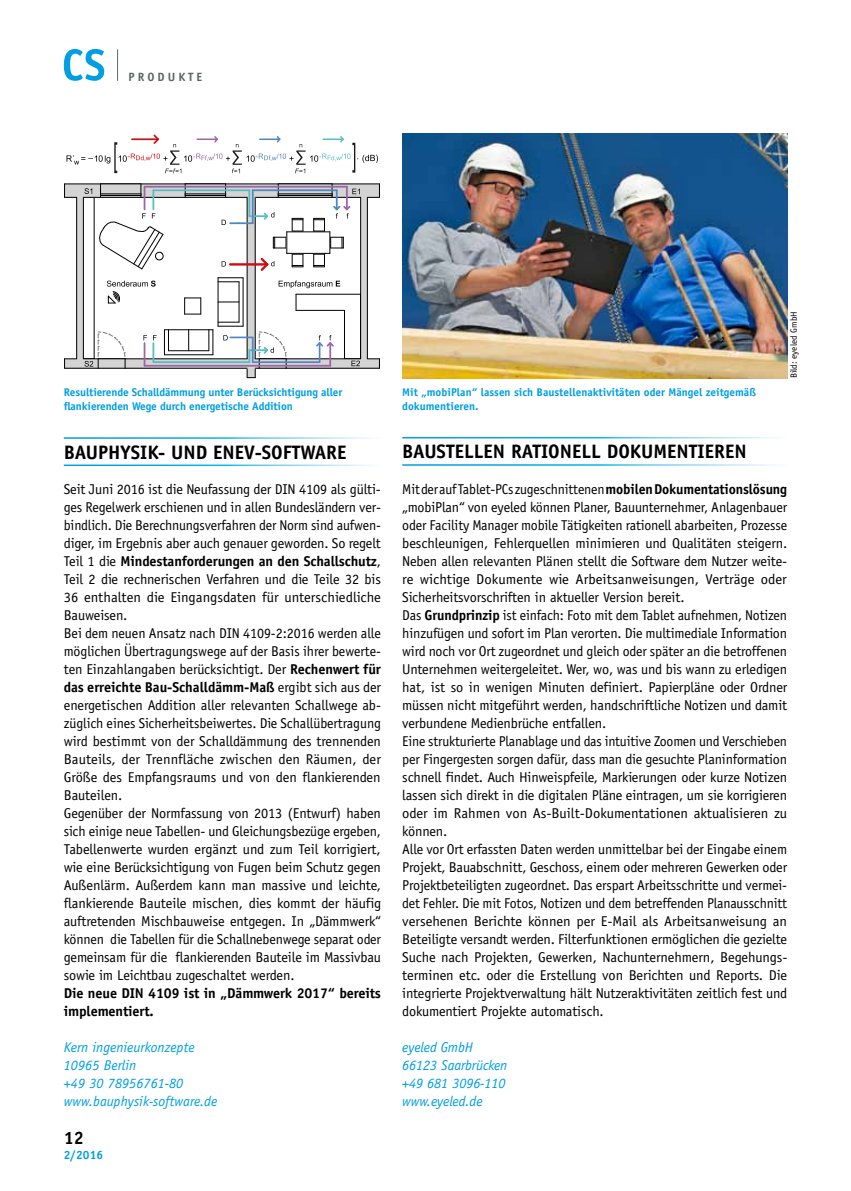
<style>
.page{position:relative;width:851px;height:1191px;background:#fff}
.page>*{position:absolute;margin:0;border:0;box-sizing:border-box;transform-origin:0 0}
.t1{font:700 19.5px "Officina Sans Std";color:#000}
.t2{font:700 18px "Officina Sans Std";color:#000}
.t3{font:14.25px/18px "Officina Sans Std";letter-spacing:-.01em;color:#000}
.t4{font:italic 14.25px/18px "Officina Sans Std";color:#009ee3}
.t5{font:700 14.25px/18px "Officina Sans Std";letter-spacing:-.01em;color:#000}
.t6{font:700 12px "Officina Sans Std";letter-spacing:.25em;color:#5c6765}
.t7{font:700 12px "Officina Sans Std";color:#009ee3}
.t8{font:700 11.25px/13.5px "Officina Sans Std";color:#009ee3}
.t9{font:9px "Officina Sans Std";color:#000}
.s1{font-weight:700}
</style>
<div class="page">
<hr style="left:117px;top:49px;width:1px;height:32px;background:#5c6765">
<svg style="left:64px;top:49px;width:40px;height:32px"></svg>
<img style="left:402px;top:134px;width:385px;height:244px">
<svg style="left:184px;top:298px;width:17px;height:17px"></svg>
<hr style="left:94px;top:197px;width:1px;height:162px;background:#000">
<svg style="left:77px;top:185px;width:290px;height:12px"></svg>
<hr style="left:83px;top:197px;width:164px;height:1px;background:#000">
<svg style="left:367px;top:184px;width:13px;height:14px"></svg>
<hr style="left:64px;top:184px;width:315px;height:1px;background:#000">
<svg style="left:64px;top:184px;width:13px;height:14px"></svg>
<svg style="left:361px;top:197px;width:6px;height:162px"></svg>
<hr style="left:360px;top:197px;width:1px;height:162px;background:#000">
<hr style="left:367px;top:197px;width:1px;height:162px;background:#000">
<div style="left:247px;top:197px;width:8px;height:162px;background:#d4d4d4"></div>
<hr style="left:247px;top:197px;width:1px;height:162px;background:#000">
<hr style="left:255px;top:197px;width:1px;height:162px;background:#000">
<div style="left:77px;top:197px;width:6px;height:162px;background:#d4d4d4"></div>
<hr style="left:76px;top:197px;width:1px;height:162px;background:#000">
<hr style="left:83px;top:197px;width:1px;height:162px;background:#000">
<svg style="left:77px;top:359px;width:290px;height:9px"></svg>
<hr style="left:64px;top:368px;width:183px;height:1px;background:#000">
<hr style="left:255px;top:368px;width:124px;height:1px;background:#000">
<svg style="left:367px;top:358px;width:13px;height:10px"></svg>
<hr style="left:255px;top:358px;width:105px;height:1px;background:#000">
<hr style="left:83px;top:358px;width:164px;height:1px;background:#000">
<svg style="left:64px;top:358px;width:13px;height:10px"></svg>
<hr style="left:164px;top:329px;width:49px;height:1px;background:#000">
<hr style="left:164px;top:354px;width:49px;height:1px;background:#000">
<svg style="left:164px;top:330px;width:5px;height:25px"></svg>
<hr style="left:168px;top:350px;width:41px;height:1px;background:#000">
<svg style="left:188px;top:330px;width:1px;height:21px"></svg>
<hr style="left:218px;top:278px;width:1px;height:48px;background:#000">
<hr style="left:243px;top:278px;width:1px;height:48px;background:#000">
<hr style="left:239px;top:282px;width:1px;height:40px;background:#000">
<svg style="left:218px;top:302px;width:21px;height:1px"></svg>
<svg style="left:186px;top:185px;width:32px;height:12px"></svg>
<hr style="left:144px;top:186px;width:203px;height:2px;background:#9d65a6">
<hr style="left:153px;top:189px;width:96px;height:2px;background:#55bec4">
<hr style="left:153px;top:361px;width:96px;height:2px;background:#55bec4">
<hr style="left:253px;top:361px;width:66px;height:2px;background:#5186c4">
<hr style="left:185px;top:194px;width:40px;height:1px;background:#000">
<hr style="left:185px;top:195px;width:40px;height:1px;background:#000">
<svg style="left:107px;top:280px;width:49px;height:24px"></svg>
<svg style="left:83px;top:332px;width:43px;height:37px"></svg>
<svg style="left:83px;top:184px;width:80px;height:85px"></svg>
<svg style="left:218px;top:184px;width:142px;height:104px"></svg>
<svg style="left:208px;top:322px;width:79px;height:56px"></svg>
<svg style="left:143px;top:335px;width:14px;height:31px"></svg>
<hr style="left:144px;top:365px;width:186px;height:2px;background:#9d65a6">
<svg style="left:296px;top:294px;width:64px;height:72px"></svg>
<svg style="left:66px;top:134px;width:312px;height:39px"></svg>
<hr style="left:197px;top:138px;width:20px;height:2px;background:#9d65a6">
<p class="t6" style="left:129px;top:69px;width:75px">Produkte</p>
<p class="t8" style="left:64px;top:385px;width:280px">Resultierende Schalldämmung unter Berücksichtigung aller flankierenden Wege durch energetische Addition</p>
<h1 class="t1" style="left:64px;top:440px;width:284px">bauphysik- und enev-software</h1>
<p class="t3" style="left:64px;top:480px;width:319px">Seit Juni 2016 ist die Neufassung der DIN 4109 als gülti&shy;ges Regelwerk erschienen und in allen Bundesländern ver&shy;bindlich. Die Berechnungsverfahren der Norm sind aufwen&shy;diger, im Ergebnis aber auch genauer geworden. So regelt Teil 1 die <span class="s1">Mindestanforderungen an den Schallschutz</span>, Teil 2 die rechnerischen Verfahren und die Teile 32 bis 36 enthalten die Eingangsdaten für unterschiedliche Bauweisen.<br>Bei dem neuen Ansatz nach DIN 4109-2:2016 werden alle möglichen Übertragungswege auf der Basis ihrer bewerte&shy;ten Einzahlangaben berücksichtigt. Der <span class="s1">Rechenwert für das erreichte Bau-Schalldämm-Maß</span> ergibt sich aus der energetischen Addition aller relevanten Schallwege ab&shy;züglich eines Sicherheitsbeiwertes. Die Schallübertragung wird bestimmt von der Schalldämmung des trennenden Bauteils, der Trennfläche zwischen den Räumen, der Größe des Empfangsraums und von den flankierenden Bauteilen.<br>Gegenüber der Normfassung von 2013 (Entwurf) haben sich einige neue Tabellen- und Gleichungsbezüge ergeben, Tabellenwerte wurden ergänzt und zum Teil korrigiert, wie eine Berücksichtigung von Fugen beim Schutz gegen Außenlärm. Außerdem kann man massive und leichte, flankierende Bauteile mischen, dies kommt der häufig auftretenden Mischbauweise entgegen. In „Dämmwerk“ können die Tabellen für die Schallnebenwege separat oder gemeinsam für die flankierenden Bauteile im Massivbau sowie im Leichtbau zugeschaltet werden.</p>
<p class="t5" style="left:64px;top:984px;width:66px">Die neue DIN</p>
<p class="t5" style="left:64px;top:984px;width:319px;text-indent:84px">4109 ist in „Dämmwerk 2017“ bereits implementiert.</p>
<p class="t4" style="left:64px;top:1038px;width:155px">Kern ingenieurkonzepte<br>10965 Berlin<br>+49 30 78956761-80 www.bauphysik-software.de</p>
<p class="t2" style="left:64px;top:1127px;width:22px">12</p>
<p class="t7" style="left:64px;top:1147px;width:41px">2/2016</p>
<p class="t8" style="left:402px;top:386px;width:355px">Mit „mobiPlan“ lassen sich Baustellenaktivitäten oder Mängel zeitgemäß dokumentieren.</p>
<h1 class="t1" style="left:402px;top:439px;width:346px">baustellen rationell dokumentieren</h1>
<p class="t9" style="left:788px;top:378px;width:68px;rotate:-90deg">Bild: eyeled GmbH</p>
<p class="t3" style="left:402px;top:480px;width:386px">Mit der auf Tablet-PCs zugeschnittenen <span class="s1">mobilen Dokumentationslösung </span>„mobiPlan“ von eyeled können Planer, Bauunternehmer, Anlagenbauer oder Facility Manager mobile Tätigkeiten rationell abarbeiten, Prozesse beschleunigen, Fehlerquellen minimieren und Qualitäten steigern.<br>Neben allen relevanten Plänen stellt die Software dem Nutzer weite&shy;re wichtige Dokumente wie Arbeitsanweisungen, Verträge oder Sicherheitsvorschriften in aktueller Version bereit.<br>Das <span class="s1">Grundprinzip</span> ist einfach: Foto mit dem Tablet aufnehmen, Notizen hinzufügen und sofort im Plan verorten. Die multimediale Information wird noch vor Ort zugeordnet und gleich oder später an die betroffenen Unternehmen weitergeleitet. Wer, wo, was und bis wann zu erledigen hat, ist so in wenigen Minuten definiert. Papierpläne oder Ordner müssen nicht mitgeführt werden, handschriftliche Notizen und damit verbundene Medienbrüche entfallen.<br>Eine strukturierte Planablage und das intuitive Zoomen und Verschieben per Fingergesten sorgen dafür, dass man die gesuchte Planinformation schnell findet. Auch Hinweispfeile, Markierungen oder kurze Notizen lassen sich direkt in die digitalen Pläne eintragen, um sie korrigieren oder im Rahmen von As-Built-Dokumentationen aktualisieren zu können.<br>Alle vor Ort erfassten Daten werden unmittelbar bei der Eingabe einem Projekt, Bauabschnitt, Geschoss, einem oder mehreren Gewerken oder Projektbeteiligten zugeordnet. Das erspart Arbeitsschritte und vermei&shy;det Fehler. Die mit Fotos, Notizen und dem betreffenden Planausschnitt versehenen Berichte können per E-Mail als Arbeitsanweisung an Beteiligte versandt werden. Filterfunktionen ermöglichen die gezielte Suche nach Projekten, Gewerken, Nachunternehmern, Begehungs&shy;terminen etc. oder die Erstellung von Berichten und Reports. Die integrierte Projektverwaltung hält Nutzeraktivitäten zeitlich fest und dokumentiert Projekte automatisch.</p>
<p class="t4" style="left:402px;top:1038px;width:107px">eyeled GmbH<br>66123 Saarbrücken +49 681 3096-110 www.eyeled.de</p>
</div>
